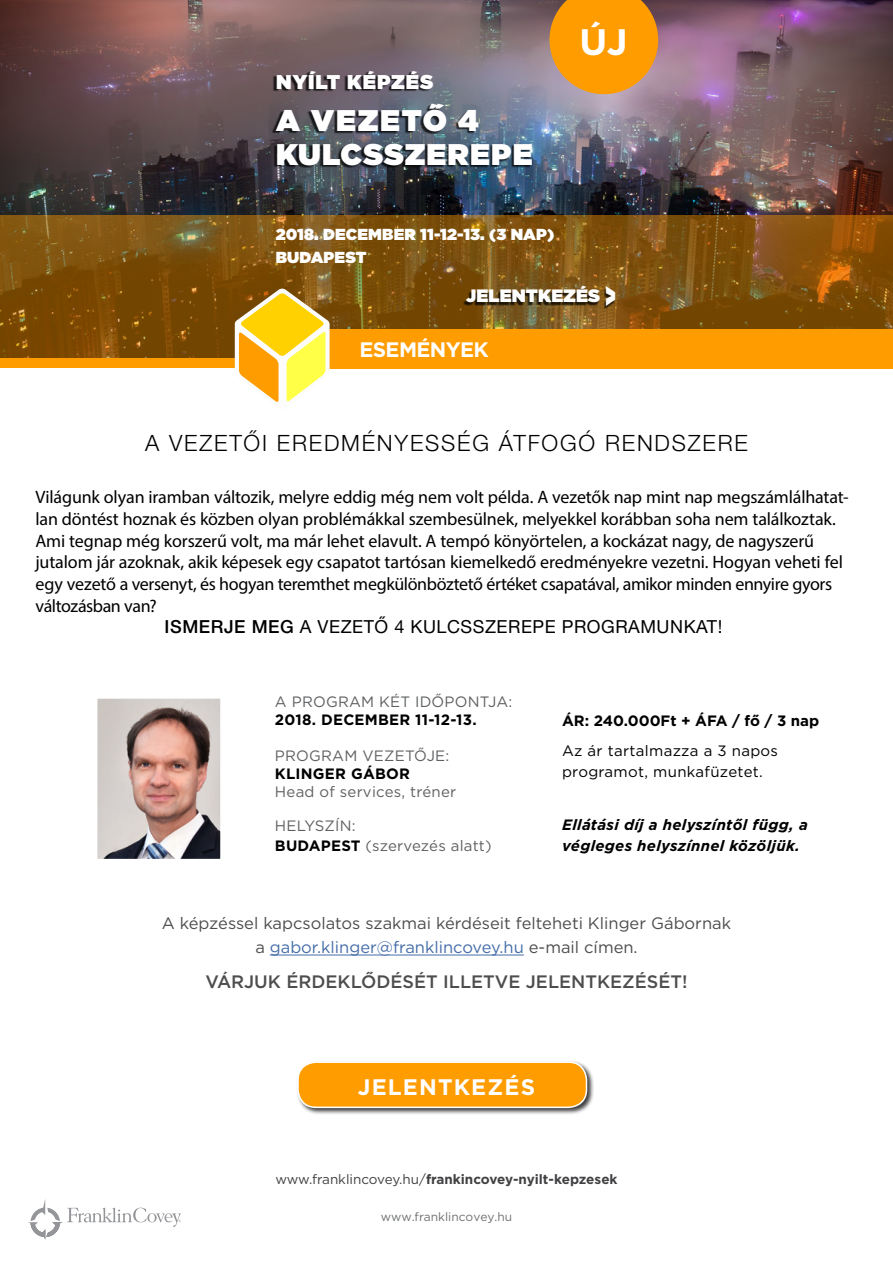
<style>
.page{position:relative;width:893px;height:1263px;background:#fff}
.page>*{position:absolute;margin:0;border:0;box-sizing:border-box;transform-origin:0 0}
.t1{font:700 36.9px "Gotham";color:#fff}
.t2{font:900 29.85px/33.9px "Gotham";letter-spacing:.04em;color:#fff}
.t3{font:300 22.5px "Helvetica Neue LT Pro";letter-spacing:.08em;color:#000}
.t4{font:700 22.5px "Gotham";letter-spacing:.05em;color:#fff}
.t5{font:700 20.85px "Gotham";letter-spacing:-.03em;color:#fff}
.t6{font:900 19.95px "Gotham";letter-spacing:.05em;color:#fff}
.t7{font:18px/21.6px "Myriad Pro";letter-spacing:-.01em;color:#000}
.t8{font:18px "Helvetica Neue LT Pro";letter-spacing:.03em;color:#000}
.t9{font:500 18px "Gotham";color:#4d4d4f}
.t10{font:900 17.85px "Gotham";letter-spacing:.01em;color:#fff}
.t11{font:16.5px/24px "Gotham";color:#4d4d4f;text-align:center}
.t12{font:900 15.9px/22.5px "Gotham";letter-spacing:.01em;color:#fff}
.t13{font:15px/20.7px "Gotham";letter-spacing:.015em;color:#5f6062}
.t14{font:700 15px "Gotham";letter-spacing:.015em;color:#000}
.t15{font:italic 700 15px/21px "Gotham";letter-spacing:.02em;color:#000}
.t16{font:15px/21px "Gotham";letter-spacing:.02em;color:#000}
.t17{font:700 13.5px "Gotham";color:#414042}
.t18{font:12px "Gotham";color:#6e7072}
.s1{font-size:34.2px}
.s2{font-weight:500}
.s3{font-weight:700;color:#000}
.s4{color:#456da9}
.s5{font-weight:400}
</style>
<div class="page">
<img style="left:98px;top:700px;width:121px;height:158px">
<div style="left:95px;top:697px;width:127px;height:164px;border:2px solid #fff"></div>
<hr style="left:270px;top:954px;width:254px;height:1px;background:#456da9">
<div style="left:296px;top:1060px;width:298px;height:55px;background:#000;opacity:.75"></div>
<div style="left:298px;top:1062px;width:288px;height:45px;background:#ff9c00;border-radius:18px"></div>
<div style="left:297px;top:1061px;width:290px;height:47px;border:2px solid #fefefe;border-radius:18px"></div>
<img style="left:0;top:0;width:893px;height:216px">
<svg style="left:0;top:216px;width:893px;height:142px;background:#7f500c"></svg>
<div style="left:272px;top:72px;width:342px;height:238px;background:#000;opacity:.75"></div>
<svg style="left:549px;top:0;width:109px;height:94px;background:#ee9819"></svg>
<div style="left:0;top:358px;width:369px;height:10px;background:#ff9c00"></div>
<div style="left:239px;top:329px;width:654px;height:39px;background:#ff9c00"></div>
<svg style="left:235px;top:289px;width:95px;height:113px"></svg>
<svg style="left:28px;top:1199px;width:153px;height:40px"></svg>
<p class="t6" style="left:276px;top:68px;width:159px">NYÍLT KÉPZÉS</p>
<h2 class="t2" style="left:276px;top:103px;width:258px">A VEZETŐ 4<br>KULCSSZEREPE</h2>
<p class="t12" style="left:276px;top:223px;width:280px">2018. DECEMBER 11-12-13. (3 NAP)<br>BUDAPEST</p>
<h1 class="t1" style="left:580px;top:17px;width:49px">ÚJ</h1>
<p class="t10" style="left:466px;top:283px;width:152px">JELENTKEZÉS <span class="s1">&gt;</span></p>
<p class="t5" style="left:359px;top:336px;width:131px">ESEMÉNYEK</p>
<p class="t3" style="left:145px;top:429px;width:604px">A VEZETŐI EREDMÉNYESSÉG ÁTFOGÓ RENDSZERE</p>
<p class="t7" style="left:35px;top:486px;width:815px">Világunk olyan iramban változik, melyre eddig még nem volt példa. A vezetők nap mint nap megszámlálhatat&shy;lan döntést hoznak és közben olyan problémákkal szembesülnek, melyekkel korábban soha nem találkoztak.<br>Ami tegnap még korszerű volt, ma már lehet elavult. A tempó könyörtelen, a kockázat nagy, de nagyszerű jutalom jár azoknak, akik képesek egy csapatot tartósan kiemelkedő eredményekre vezetni. Hogyan veheti fel egy vezető a versenyt, és hogyan teremthet megkülönböztető értéket csapatával, amikor minden ennyire gyors változásban van?</p>
<p class="t8" style="left:165px;top:616px;width:559px"><span class="s2">ISMERJE MEG</span> A VEZETŐ 4 KULCSSZEREPE PROGRAMUNKAT!</p>
<p class="t13" style="left:275px;top:691px;width:239px">A PROGRAM KÉT IDŐPONTJA:</p>
<p class="t14" style="left:275px;top:709px;width:203px">2018. DECEMBER 11-12-13.</p>
<p class="t13" style="left:275px;top:745px;width:176px">PROGRAM VEZETŐJE:</p>
<p class="t14" style="left:275px;top:763px;width:137px">KLINGER GÁBOR</p>
<p class="t13" style="left:275px;top:781px;width:183px">Head of services, tréner</p>
<p class="t13" style="left:275px;top:815px;width:218px">HELYSZÍN:<br><span class="s3">BUDAPEST</span> (szervezés alatt)</p>
<p class="t14" style="left:562px;top:711px;width:259px">ÁR: 240.000Ft + ÁFA / fő / 3 nap</p>
<p class="t16" style="left:562px;top:740px;width:218px">Az ár tartalmazza a 3 napos programot, munkafüzetet.</p>
<p class="t15" style="left:562px;top:814px;width:247px">Ellátási díj a helyszíntől függ, a végleges helyszínnel közöljük.</p>
<p class="t11" style="left:162px;top:911px;width:571px">A képzéssel kapcsolatos szakmai kérdéseit felteheti Klinger Gábornak a <span class="s4">gabor.klinger@franklincovey.hu</span> e-mail címen.</p>
<p class="t9" style="left:205px;top:970px;width:484px">VÁRJUK ÉRDEKLŐDÉSÉT ILLETVE JELENTKEZÉSÉT!</p>
<p class="t4" style="left:358px;top:1072px;width:179px">JELENTKEZÉS</p>
<p class="t17" style="left:275px;top:1170px;width:344px"><span class="s5">www.franklincovey.hu/</span>frankincovey-nyilt-kepzesek</p>
<p class="t18" style="left:381px;top:1209px;width:133px">www.franklincovey.hu</p>
</div>
